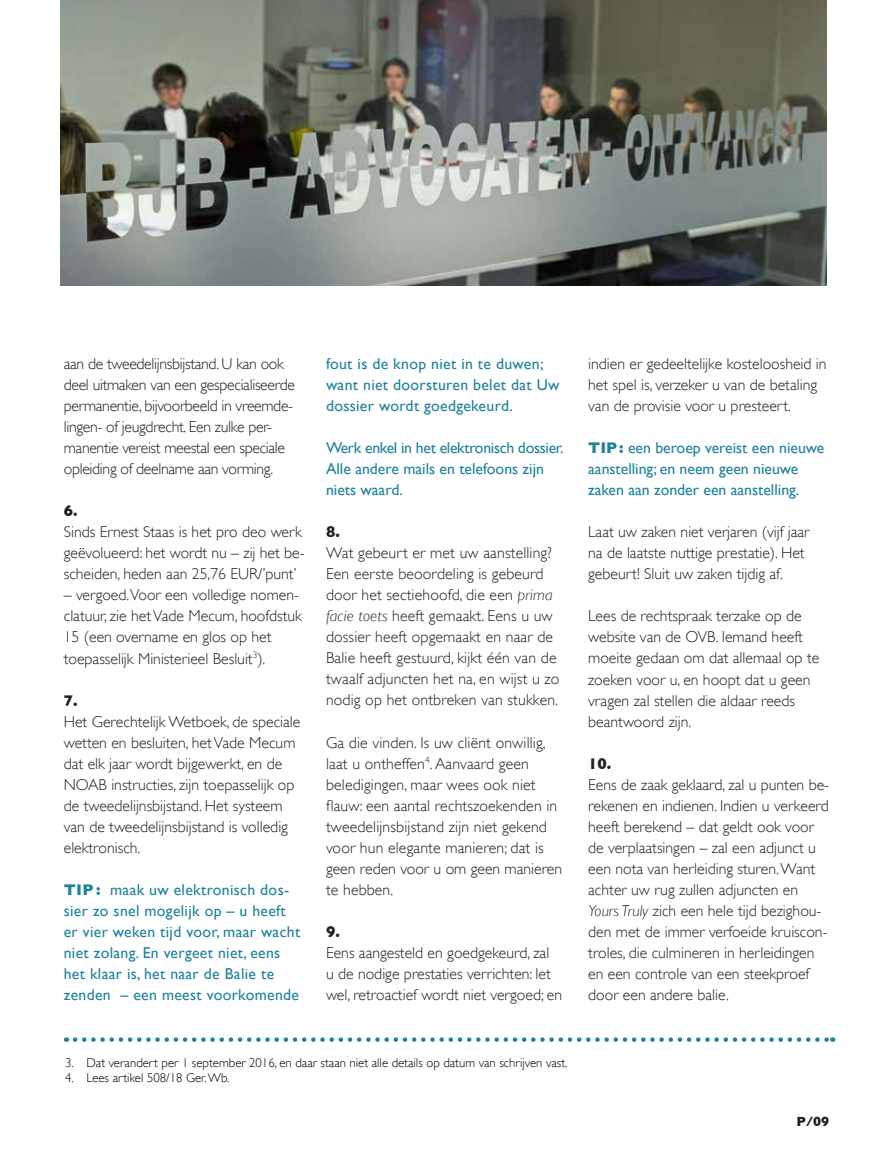
<style>
.page{position:relative;width:893px;height:1149px;background:#fff}
.page>*{position:absolute;margin:0;border:0;box-sizing:border-box;transform-origin:0 0}
.t1{font:300 15.75px/21px "Gill Sans";color:#21201e}
.t2{font:15.75px/21px "Gill Sans";letter-spacing:.02em;color:#1f839a}
.t3{font:300 15.75px/21px "Gill Sans";letter-spacing:-.02em;color:#21201e}
.t4{font:15.75px/21px "Gill Sans";color:#1f839a}
.t5{font:15.75px/21px "Gill Sans";letter-spacing:-.01em;color:#1f839a}
.t6{font:700 15.75px "Gill Sans";color:#21201e}
.t7{font:700 15.75px "Gill Sans";color:#1f839a}
.t8{font:700 13.5px "Gill Sans";color:#21201e}
.t9{font:300 12.75px/15.3px "Gill Sans";color:#000}
.s1{font-weight:700}
.s2{font-style:italic}
</style>
<div class="page">
<img style="left:61px;top:0;width:765px;height:285px">
<svg style="left:75px;top:1037px;width:758px;height:4px"></svg>
<p class="t3" style="left:64px;top:353px;width:233px">aan de tweedelijnsbijstand. U kan ook deel uitmaken van een gespecialiseerde permanentie, bijvoorbeeld in vreemde&shy;lingen- of jeugdrecht. Een zulke per&shy;manentie vereist meestal een speciale opleiding of deelname aan vorming.</p>
<p class="t6" style="left:64px;top:501px;width:15px">6.</p>
<p class="t1" style="left:64px;top:521px;width:242px">Sinds Ernest Staas is het pro deo werk geëvolueerd: het wordt nu – zij het be&shy;scheiden, heden aan 25,76 EUR/’punt’</p>
<p class="t1" style="left:64px;top:584px;width:240px">– vergoed.Voor een volledige nomen&shy;clatuur, zie het Vade Mecum, hoofdstuk 15 (een overname en glos op het toepasselijk Ministerieel Besluit<sup>3</sup>).</p>
<p class="t6" style="left:64px;top:690px;width:15px">7.</p>
<p class="t1" style="left:64px;top:710px;width:238px">H et Gerechtelijk Wetboek, de speciale wetten en besluiten, het Vade Mecum dat elk jaar wordt bijgewerkt, en de<br>NOA</p>
<p class="t1" style="left:64px;top:773px;width:232px;text-indent:35px">B instructies, zijn toepasselijk op de tweedelijnsbijstand. H et systeem van de tweedelijnsbijstand is volledig elektronisch.</p>
<p class="t7" style="left:64px;top:879px;width:9px">TIP</p>
<p class="t2" style="left:64px;top:878px;width:238px;text-indent:32px"><span class="s1">:</span> maak uw elektronisch dos&shy;sier zo snel mogelijk op – u heeft er vier weken tijd voor, maar wacht niet zolang. En vergeet niet, eens het klaar is, het naar de Balie te zenden – een meest voorkomende</p>
<p class="t2" style="left:326px;top:353px;width:235px">fout is de knop niet in te duwen; want niet doorsturen belet dat Uw dossier wordt goedgekeurd.</p>
<p class="t5" style="left:326px;top:437px;width:239px">Werk enkel in het elektronisch dossier.<br>Alle andere mails en telefoons zijn niets waard.</p>
<p class="t6" style="left:326px;top:522px;width:15px">8.</p>
<p class="t1" style="left:326px;top:542px;width:235px">Wat gebeurt er met uw aanstelling?<br>Een eerste beoordeling is gebeurd door het sectiehoofd, die een <span class="s2">prima facie toets</span> heeft gemaakt. Eens u uw dossier heeft opgemaakt en naar de Balie heeft gestuurd, kijkt één van de twaalf adjuncten het na, en wijst u zo nodig op het ontbreken van stukken.</p>
<p class="t1" style="left:326px;top:730px;width:238px">Ga die vinden. Is uw cliënt onwillig, laat u ontheffen<sup>4</sup>. Aanvaard geen beledigingen, maar wees ook niet flauw: een aantal rechtszoekenden in tweedelijnsbijstand zijn niet gekend voor hun elegante manieren; dat is geen reden voor u om geen manieren te hebben.</p>
<p class="t6" style="left:326px;top:921px;width:15px">9.</p>
<p class="t1" style="left:326px;top:941px;width:238px">Eens aangesteld en goedgekeurd, zal<br>u de nodige prestaties verrichten: let wel, retroactief wordt niet vergoed; en</p>
<p class="t1" style="left:588px;top:353px;width:240px">indien er gedeeltelijke kosteloosheid in het spel is, verzeker u van de betaling van de provisie voor u presteert.</p>
<p class="t7" style="left:588px;top:438px;width:9px">TIP</p>
<p class="t4" style="left:588px;top:437px;width:238px;text-indent:31px"><span class="s1">:</span> een beroep vereist een nieuwe aanstelling; en neem geen nieuwe zaken aan zonder een aanstelling.</p>
<p class="t1" style="left:588px;top:521px;width:223px">Laat uw zaken niet verjaren (vijf jaar na de laatste nuttige prestatie). H et gebeurt! Sluit uw zaken tijdig af.</p>
<p class="t1" style="left:588px;top:605px;width:233px">Lees de rechtspraak terzake op de website van de OVB. I emand heeft moeite gedaan om dat allemaal op te zoeken voor u, en hoopt dat u geen vragen zal stellen die aldaar reeds beantwoord zijn.</p>
<p class="t6" style="left:588px;top:753px;width:25px">10.</p>
<p class="t1" style="left:588px;top:773px;width:242px">Eens de zaak geklaard, zal u punten be&shy;rekenen en indienen. I ndien u verkeerd heeft berekend – dat geldt ook voor de verplaatsingen – zal een adjunct u een nota van herleiding sturen. Want achter uw rug zullen adjuncten en <span class="s2">Yours Truly</span> zich een hele tijd bezighou&shy;den met de immer verfoeide kruiscon&shy;troles, die culmineren in herleidingen en een controle van een steekproef door een andere balie.</p>
<p class="t9" style="left:65px;top:1054px;width:504px">3. Dat verandert per 1 september 2016, en daar staan niet alle details op datum van schrijven vast.<br>4.Lees artikel 508/18 Ger. Wb.</p>
<p class="t8" style="left:797px;top:1113px;width:34px">P/09</p>
</div>
